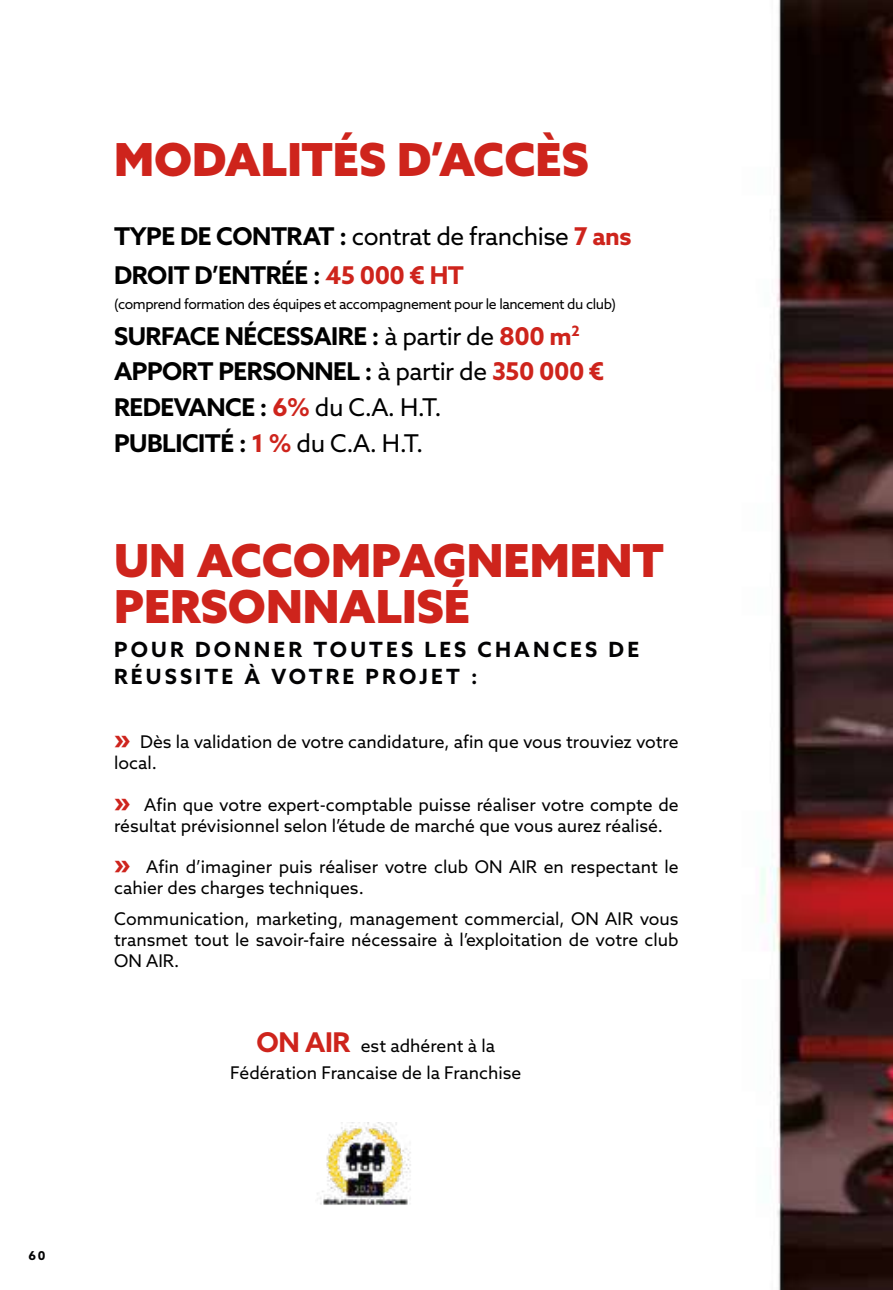
<style>
.page{position:relative;width:893px;height:1290px;background:#fff}
.page>*{position:absolute;margin:0;border:0;box-sizing:border-box;transform-origin:0 0}
.t1{font:900 45.5px/45.5px "Azo Sans";color:#ce241c}
.t2{font:700 27.12px "Azo Sans";color:#ce241c}
.t3{font:700 24.5px/35.9px "Azo Sans";letter-spacing:-.02em;color:#000}
.t4{font:700 21px/26.2px "Azo Sans";letter-spacing:.15em;color:#020203}
.t5{font:17.5px/21px "Azo Sans";color:#000}
.t6{font:14px "Azo Sans";letter-spacing:-.03em;color:#000}
.t7{font:700 12.25px "Azo Sans";color:#020203}
.s1{font-weight:400}
.s2{color:#ce241c}
.s3{font-weight:900;font-size:26.25px;color:#ce241d}
</style>
<div class="page">
<img style="left:760px;top:0;width:133px;height:1290px">
<img style="left:317px;top:1122px;width:94px;height:83px">
<p class="t7" style="left:28px;top:1247px;width:19px">60</p>
<h1 class="t1" style="left:114px;top:136px;width:476px">MODALITÉS D’ACCÈS</h1>
<h3 class="t3" style="left:114px;top:216px;width:519px;line-height:39px">TYPE DE CONTRAT : <span class="s1">contrat de franchise</span> <span class="s2">7 ans<br></span>DROIT D’ENTRÉE : <span class="s2">45 000 € HT</span></h3>
<p class="t6" style="left:114px;top:294px;width:503px">(comprend formation des équipes et accompagnement pour le lancement du club)</p>
<h3 class="t3" style="left:114px;top:317px;width:492px">SURFACE NÉCESSAIRE : <span class="s1">à partir de</span> <span class="s2">800 m</span><sup>2<br></sup>APPORT PERSONNEL : <span class="s1">à partir de</span> <span class="s2">350 000 €<br></span>REDEVANCE : <span class="s2">6%</span> <span class="s1">du C.A. H.T.<br></span>PUBLICITÉ : <span class="s2">1 %</span> <span class="s1">du C.A. H.T.</span></h3>
<h1 class="t1" style="left:114px;top:537px;width:551px">UN ACCOMPAGNEMENT<br>PERSONNALISÉ</h1>
<p class="t4" style="left:114px;top:636px;width:526px">POUR DONNER TOUTES LES CHANCES DE<br>RÉUSSITE À VOTRE PROJET :</p>
<p class="t5" style="left:114px;top:731px;width:566px"><span class="s3">»</span> Dès la validation de votre candidature, afin que vous trouviez votre local.</p>
<p class="t5" style="left:114px;top:794px;width:566px"><span class="s3">»</span> Afin que votre expert-comptable puisse réaliser votre compte de résultat prévisionnel selon l’étude de marché que vous aurez réalisé.</p>
<p class="t5" style="left:114px;top:856px;width:566px"><span class="s3">»</span> Afin d’imaginer puis réaliser votre club ON AIR en respectant le cahier des charges techniques.</p>
<p class="t5" style="left:114px;top:908px;width:566px;text-align:justify">Communication, marketing, management commercial, ON AIR vous transmet tout le savoir-faire nécessaire à l’exploitation de votre club ON AIR.</p>
<h2 class="t2" style="left:257px;top:1024px;width:101px">ON AIR<sup>®</sup></h2>
<p class="t5" style="left:230px;top:1031px;width:293px;line-height:27.5px;text-indent:131px">est adhérent à la<br>Fédération Francaise de la Franchise</p>
</div>
